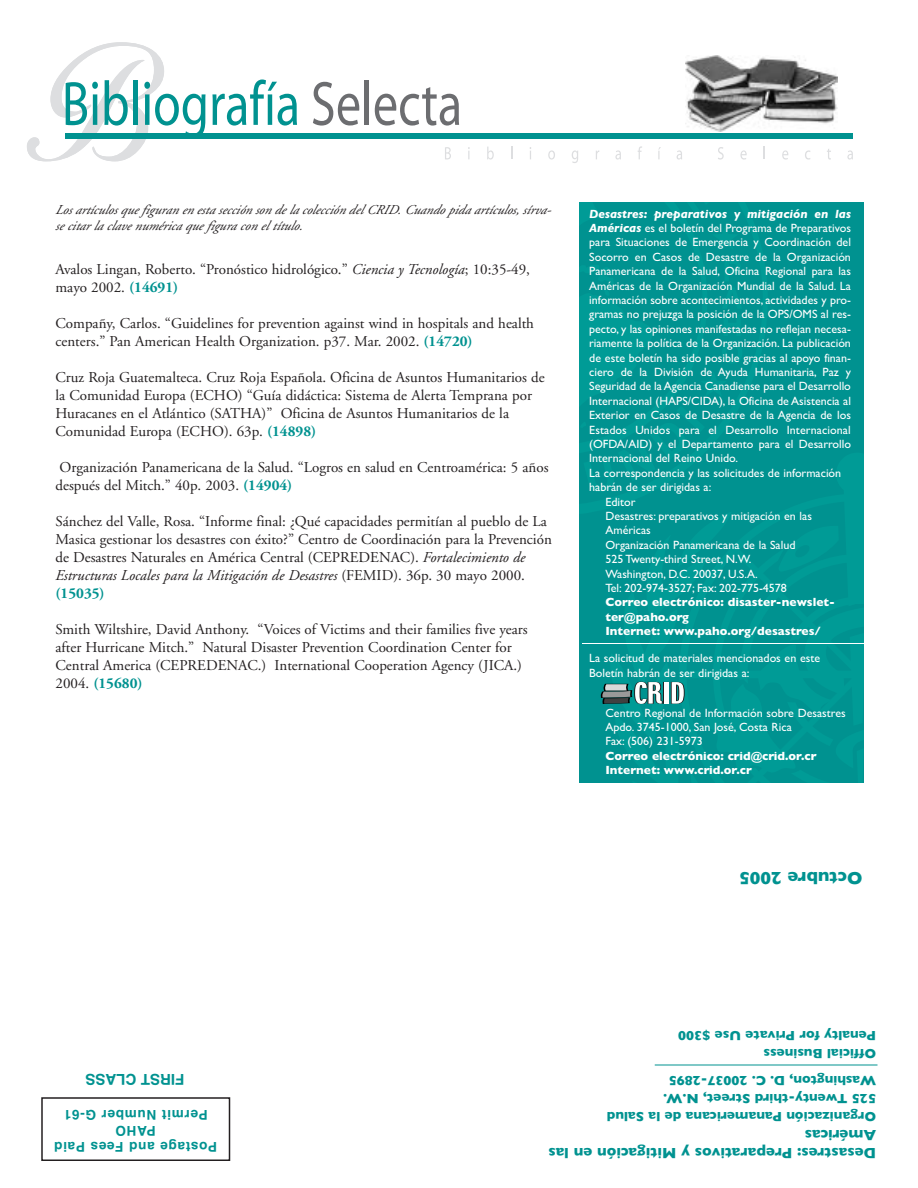
<style>
.page{position:relative;width:918px;height:1188px;background:#fff}
.page>*{position:absolute;margin:0;border:0;box-sizing:border-box;transform-origin:0 0}
.t1{font:700 18px "Gill Sans";color:#009290}
.t2{font:15px/18px "Adobe Garamond";color:#231f20}
.t3{font:700 15px/18px "Gill Sans";color:#009290}
.t4{font:700 15px "Helvetica";color:#009290}
.t5{font:italic 13.5px/16.5px "Adobe Garamond";color:#231f20}
.t6{font:700 13.5px/18px "Gill Sans";color:#009290}
.t7{font:700 13.5px/16.2px "Helvetica";letter-spacing:.055em;color:#009290;text-align:center}
.t8{font:12px/14.4px "Gill Sans";color:#fff}
.t9{font:700 12px/14.4px "Gill Sans";color:#fff}
.t10{font:italic 700 12px "Gill Sans";color:#fff}
.s1{font-style:italic}
.s2{font-weight:700;color:#009290}
.s3{font-weight:700;font-style:italic}
</style>
<div class="page">
<svg style="left:445px;top:147px;width:6px;height:12px"></svg>
<svg style="left:468px;top:147px;width:2px;height:12px"></svg>
<svg style="left:487px;top:147px;width:7px;height:13px"></svg>
<svg style="left:511px;top:147px;width:1px;height:12px"></svg>
<svg style="left:548px;top:150px;width:7px;height:10px"></svg>
<svg style="left:572px;top:150px;width:6px;height:13px"></svg>
<svg style="left:596px;top:150px;width:3px;height:9px"></svg>
<svg style="left:615px;top:150px;width:6px;height:10px"></svg>
<svg style="left:638px;top:146px;width:4px;height:13px"></svg>
<svg style="left:658px;top:147px;width:3px;height:12px"></svg>
<svg style="left:677px;top:150px;width:5px;height:10px"></svg>
<svg style="left:718px;top:147px;width:6px;height:13px"></svg>
<svg style="left:740px;top:150px;width:7px;height:10px"></svg>
<svg style="left:764px;top:147px;width:1px;height:12px"></svg>
<svg style="left:782px;top:150px;width:6px;height:10px"></svg>
<svg style="left:805px;top:150px;width:5px;height:10px"></svg>
<svg style="left:827px;top:149px;width:4px;height:11px"></svg>
<svg style="left:847px;top:150px;width:6px;height:10px"></svg>
<div style="left:65px;top:133px;width:787px;height:5px;background:#009290"></div>
<svg style="left:27px;top:42px;width:179px;height:119px"></svg>
<svg style="left:212px;top:80px;width:85px;height:46px"></svg>
<svg style="left:313px;top:82px;width:46px;height:44px"></svg>
<hr style="left:365px;top:80px;width:4px;height:45px;background:#6c6d70">
<svg style="left:375px;top:87px;width:84px;height:39px"></svg>
<div style="left:41px;top:1097px;width:189px;height:64px;border:2px solid #231f20"></div>
<hr style="left:655px;top:1065px;width:223px;height:1px;background:#009290">
<img style="left:686px;top:56px;width:151px;height:75px">
<svg style="left:579px;top:202px;width:285px;height:581px;background:#019491"></svg>
<p class="t5" style="left:55px;top:202px;width:500px">Losartículosquefiguran en esta sección son dela colección del CRID.Cuando p ida artículos,sírva&shy;se citar la clave numérica que figura con el título.</p>
<p class="t2" style="left:55px;top:262px;width:476px">Avalos Lingan, Roberto. “Pronóstico hidrológico.” <span class="s1">Ciencia y Tecnología</span>; 10:35-49, mayo 2002. <span class="s2">(14691)</span></p>
<p class="t2" style="left:56px;top:316px;width:480px">Compañy, Carlos. “Guidelines for prevention against wind in hospitals and health centers.” Pan American Health Organization. p37. Mar. 2002. <span class="s2">(14720)</span></p>
<p class="t2" style="left:56px;top:370px;width:491px">Cruz Roja Guatemalteca. Cruz Roja Española. Oficina de Asuntos Humanitarios de la Comunidad Europa (ECHO) “Guía didáctica: Sistema de Alerta Temprana por Huracanes en el Atlántico (SATHA)” Oficina de Asuntos Humanitarios de la Comunidad Europa (ECHO). 63p. <span class="s2">(14898)</span></p>
<p class="t2" style="left:56px;top:460px;width:495px">Organización Panamericana de la Salud. “Logros en salud en Centroamérica: 5 años después del Mitch.” 40p. 2003. <span class="s2">(14904)</span></p>
<p class="t2" style="left:56px;top:514px;width:498px">Sánchez del Valle, Rosa. “Informe final: ¿Qué capacidades permitían al pueblo de La Masica gestionar los desastres con éxito?” Centro de Coordinación para la Prevención de Desastres Naturales en América Central (CEPREDENAC). <span class="s1">Fortalecimiento de Estructuras Locales para la Mitigación de Desastres</span> (FEMID). 36p. 30 mayo 2000. <span class="s2">(15035)</span></p>
<p class="t2" style="left:56px;top:622px;width:474px">Smith Wiltshire, David Anthony. “Voices of Victims and their families five years after Hurricane Mitch.” Natural Disaster Prevention Coordination Center for Central America (CEPREDENAC.) International Cooperation Agency (JICA.)<br>2004. <span class="s2">(15680)</span></p>
<p class="t10" style="left:589px;top:206px;width:263px">Desastres: preparativos y mitigación en las</p>
<p class="t8" style="left:589px;top:221px;width:263px"><span class="s3">Américas</span> es el boletín del Programa de Preparativos</p>
<p class="t8" style="left:589px;top:235px;width:263px">para Situaciones de Emergencia y Coordinación del</p>
<p class="t8" style="left:589px;top:249px;width:263px">Socorro en Casos de Desastre de la Organización</p>
<p class="t8" style="left:589px;top:264px;width:263px">Panamericana de la Salud, Oficina Regional para las</p>
<p class="t8" style="left:589px;top:278px;width:263px">Américas de la Organización Mundial de la Salud. La</p>
<p class="t8" style="left:589px;top:293px;width:263px">información sobre acontecimientos, actividades y pro-</p>
<p class="t8" style="left:589px;top:307px;width:263px">gramas no prejuzga la posición de la OPS/OMS al res-</p>
<p class="t8" style="left:589px;top:321px;width:263px">pecto, y las opiniones manifestadas no reflejan necesa-</p>
<p class="t8" style="left:589px;top:336px;width:263px">riamente la política de la Organización. La publicación</p>
<p class="t8" style="left:589px;top:350px;width:263px">de este boletín ha sido posible gracias al apoyo finan-</p>
<p class="t8" style="left:589px;top:365px;width:263px">ciero de la División de Ayuda Humanitaria, Paz y</p>
<p class="t8" style="left:589px;top:379px;width:263px">Seguridad de la Agencia Canadiense para el Desarrollo</p>
<p class="t8" style="left:589px;top:393px;width:263px">Internacional (HAPS/CIDA), la Oficina de Asistencia al</p>
<p class="t8" style="left:589px;top:408px;width:263px">Exterior en Casos de Desastre de la Agencia de los</p>
<p class="t8" style="left:589px;top:422px;width:263px">Estados Unidos para el Desarrollo Internacional</p>
<p class="t8" style="left:589px;top:437px;width:263px">(OFDA/AID) y el Departamento para el Desarrollo</p>
<p class="t8" style="left:589px;top:451px;width:150px">Internacional del Reino Unido.</p>
<p class="t8" style="left:589px;top:465px;width:254px">La correspondencia y las solicitudes de información</p>
<p class="t8" style="left:589px;top:480px;width:124px">habrán de ser dirigidas a:</p>
<p class="t8" style="left:605px;top:494px;width:32px">Editor</p>
<p class="t8" style="left:605px;top:509px;width:208px">Desastres: preparativos y mitigación en las</p>
<p class="t8" style="left:605px;top:523px;width:47px">Américas</p>
<p class="t8" style="left:605px;top:537px;width:192px">Organización Panamericana de la Salud</p>
<p class="t8" style="left:605px;top:552px;width:148px">525 Twenty-third Street, N.W.</p>
<p class="t8" style="left:605px;top:566px;width:154px">Washington, D.C. 20037, U.S.A.</p>
<p class="t8" style="left:605px;top:581px;width:183px">Tel: 202-974-3527; Fax: 202-775-4578</p>
<p class="t9" style="left:605px;top:595px;width:231px">Correo electrónico: disaster-newslet&shy;ter@paho.org<br>Internet: www.paho.org/desastres/</p>
<p class="t8" style="left:589px;top:651px;width:232px">La solicitud de materiales mencionados en este<br>Boletín habrán de ser dirigidas a:</p>
<p class="t8" style="left:605px;top:705px;width:242px">Centro Regional de Información sobre Desastres<br>Apdo. 3745-1000, San José, Costa Rica<br>Fax: (506) 231-5973</p>
<p class="t9" style="left:605px;top:749px;width:213px">Correo electrónico: crid@crid.or.cr<br>Internet: www.crid.or.cr</p>
<h1 class="t1" style="left:862px;top:889px;width:125px;rotate:-180deg">Octubre 2005</h1>
<p class="t6" style="left:876px;top:1062px;width:199px;rotate:-180deg">Official Business<br>Penalty for Private Use $300</p>
<p class="t4" style="left:184px;top:1088px;width:100px;rotate:-180deg">FIRST CLASS</p>
<p class="t7" style="left:217px;top:1155px;width:165px;rotate:-180deg">Postage and Fees Paid<br>PAHO<br>Permit Number G-61</p>
<p class="t6" style="left:876px;top:1125px;width:271px;rotate:-180deg">Or ag nización Panamericana de la Salud<br>525 Twenty-third Street, N.W.<br>Washington, D. C. 20037-2895</p>
<p class="t3" style="left:876px;top:1162px;width:329px;rotate:-180deg">Desastres: Preparativos y Mitigación en las<br>Américas</p>
</div>
